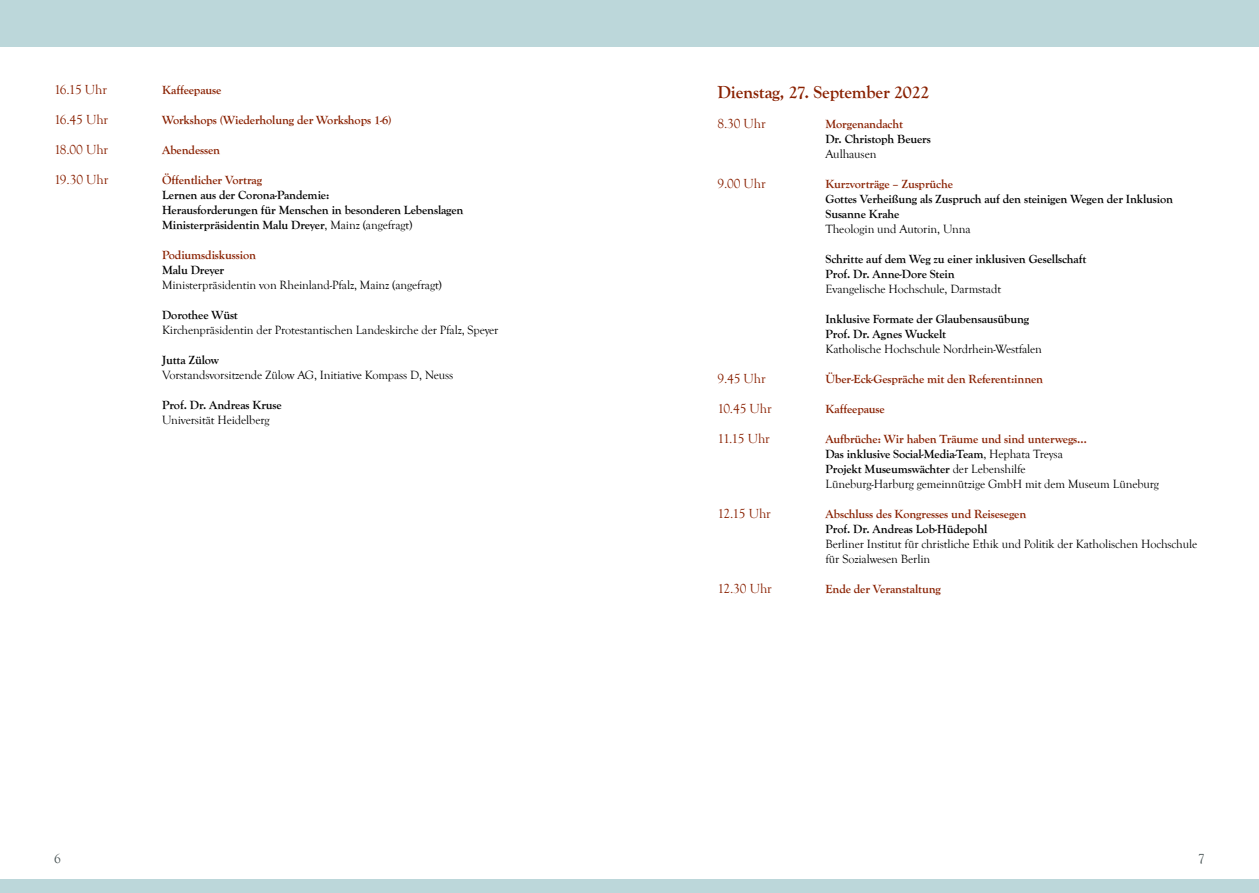
<style>
.page{position:relative;width:1259px;height:893px;background:#fff}
.page>*{position:absolute;margin:0;border:0;box-sizing:border-box;transform-origin:0 0}
.t1{font:700 18px "Goudy Old Style T";letter-spacing:-.01em;color:#892000}
.t2{font:13.5px "Goudy Old Style T";letter-spacing:-.01em;color:#892000}
.t3{font:13.5px "Goudy Old Style T";color:#434e4f}
.t4{font:12.3px/15px "Goudy Old Style T";letter-spacing:-.01em;color:#000}
.t5{font:700 12.3px/15px "Goudy Old Style T";letter-spacing:-.01em;color:#000}
.t6{font:700 12.3px "Goudy Old Style T";letter-spacing:-.01em;color:#892000}
.s1{font-weight:400}
.s2{font-weight:700;color:#892000}
.s3{font-weight:700}
</style>
<div class="page">
<div style="left:0;top:880px;width:629px;height:13px;background:#bcd7da"></div>
<div style="left:629px;top:880px;width:630px;height:13px;background:#bcd7da"></div>
<div style="left:0;top:0;width:629px;height:46px;background:#bcd7da"></div>
<div style="left:629px;top:0;width:630px;height:46px;background:#bcd7da"></div>
<p class="t2" style="left:54px;top:82px;width:55px">16.15 Uhr</p>
<p class="t6" style="left:162px;top:83px;width:61px">Kaffeepause</p>
<p class="t2" style="left:54px;top:112px;width:56px">16.45 Uhr</p>
<p class="t6" style="left:162px;top:113px;width:231px">Workshops (Wiederholung der Workshops 1-6)</p>
<p class="t2" style="left:54px;top:142px;width:56px">18.00 Uhr</p>
<p class="t6" style="left:162px;top:143px;width:60px">Abendessen</p>
<p class="t2" style="left:54px;top:172px;width:56px">19.30 Uhr</p>
<p class="t6" style="left:162px;top:173px;width:102px">Öffentlicher Vortrag</p>
<p class="t5" style="left:162px;top:187px;width:303px">Lernen aus der Corona-Pandemie:<br>Herausforderungen für Menschen in besonderen Lebenslagen<br>Ministerpräsidentin Malu Dreyer<span class="s1">, Mainz (angefragt)</span></p>
<p class="t6" style="left:162px;top:248px;width:96px">Podiumsdiskussion</p>
<p class="t5" style="left:162px;top:262px;width:64px">Malu Dreyer</p>
<p class="t4" style="left:162px;top:277px;width:281px">Ministerpräsidentin von Rheinland-Pfalz, Mainz (angefragt)</p>
<p class="t5" style="left:162px;top:307px;width:77px">Dorothee Wüst</p>
<p class="t4" style="left:162px;top:322px;width:338px">Kirchenpräsidentin der Protestantischen Landeskirche der Pfalz, Speyer</p>
<p class="t5" style="left:162px;top:352px;width:58px">Jutta Zülow</p>
<p class="t4" style="left:162px;top:367px;width:293px">Vorstandsvorsitzende Zülow AG, Initiative Kompass D, Neuss</p>
<p class="t5" style="left:162px;top:397px;width:121px">Prof. Dr. Andreas Kruse</p>
<p class="t4" style="left:162px;top:412px;width:109px">Universität Heidelberg</p>
<h1 class="t1" style="left:717px;top:82px;width:214px">Dienstag, 27. September 2022</h1>
<p class="t2" style="left:717px;top:116px;width:50px">8.30 Uhr</p>
<p class="t6" style="left:825px;top:117px;width:79px">Morgenandacht</p>
<p class="t5" style="left:825px;top:131px;width:107px">Dr. Christoph Beuers</p>
<p class="t4" style="left:825px;top:146px;width:53px">Aulhausen</p>
<p class="t2" style="left:717px;top:176px;width:50px">9.00 Uhr</p>
<p class="t6" style="left:825px;top:177px;width:129px">Kurzvorträge – Zusprüche</p>
<p class="t5" style="left:825px;top:191px;width:349px">Gottes Verheißung als Zuspruch auf den steinigen Wegen der Inklusion<br>Susanne Krahe</p>
<p class="t4" style="left:825px;top:221px;width:147px">Theologin und Autorin, Unna</p>
<p class="t5" style="left:825px;top:251px;width:262px">Schritte auf dem Weg zu einer inklusiven Gesellschaft<br>Prof. Dr. Anne-Dore Stein</p>
<p class="t4" style="left:825px;top:281px;width:177px">Evangelische Hochschule, Darmstadt</p>
<p class="t5" style="left:825px;top:311px;width:205px">Inklusive Formate der Glaubensausübung<br>Prof. Dr. Agnes Wuckelt</p>
<p class="t4" style="left:825px;top:341px;width:218px">Katholische Hochschule Nordrhein-Westfalen</p>
<p class="t2" style="left:717px;top:371px;width:50px">9.45 Uhr</p>
<p class="t6" style="left:825px;top:372px;width:219px">Über-Eck-Gespräche mit den Referent:innen</p>
<p class="t2" style="left:717px;top:401px;width:56px">10.45 Uhr</p>
<p class="t6" style="left:825px;top:402px;width:61px">Kaffeepause</p>
<p class="t2" style="left:717px;top:431px;width:54px">11.15 Uhr</p>
<p class="t4" style="left:825px;top:431px;width:335px"><span class="s2">Aufbrüche: Wir haben Träume und sind unterwegs…<br></span><span class="s3">Das inklusive Social-Media-Team</span>, Hephata Treysa<br><span class="s3">Projekt Museumswächter</span> der Lebenshilfe<br>Lüneburg-Harburg gemeinnützige GmbH mit dem Museum Lüneburg</p>
<p class="t2" style="left:717px;top:506px;width:55px">12.15 Uhr</p>
<p class="t6" style="left:825px;top:507px;width:202px">Abschluss des Kongresses und Reisesegen</p>
<p class="t5" style="left:825px;top:521px;width:163px">Prof. Dr. Andreas Lob-Hüdepohl</p>
<p class="t4" style="left:825px;top:536px;width:373px">Berliner Institut für christliche Ethik und Politik der Katholischen Hochschule für Sozialwesen Berlin</p>
<p class="t2" style="left:717px;top:581px;width:56px">12.30 Uhr</p>
<p class="t6" style="left:825px;top:582px;width:117px">Ende der Veranstaltung</p>
<p class="t3" style="left:54px;top:851px;width:8px">6</p>
<p class="t3" style="left:1198px;top:851px;width:8px">7</p>
</div>
